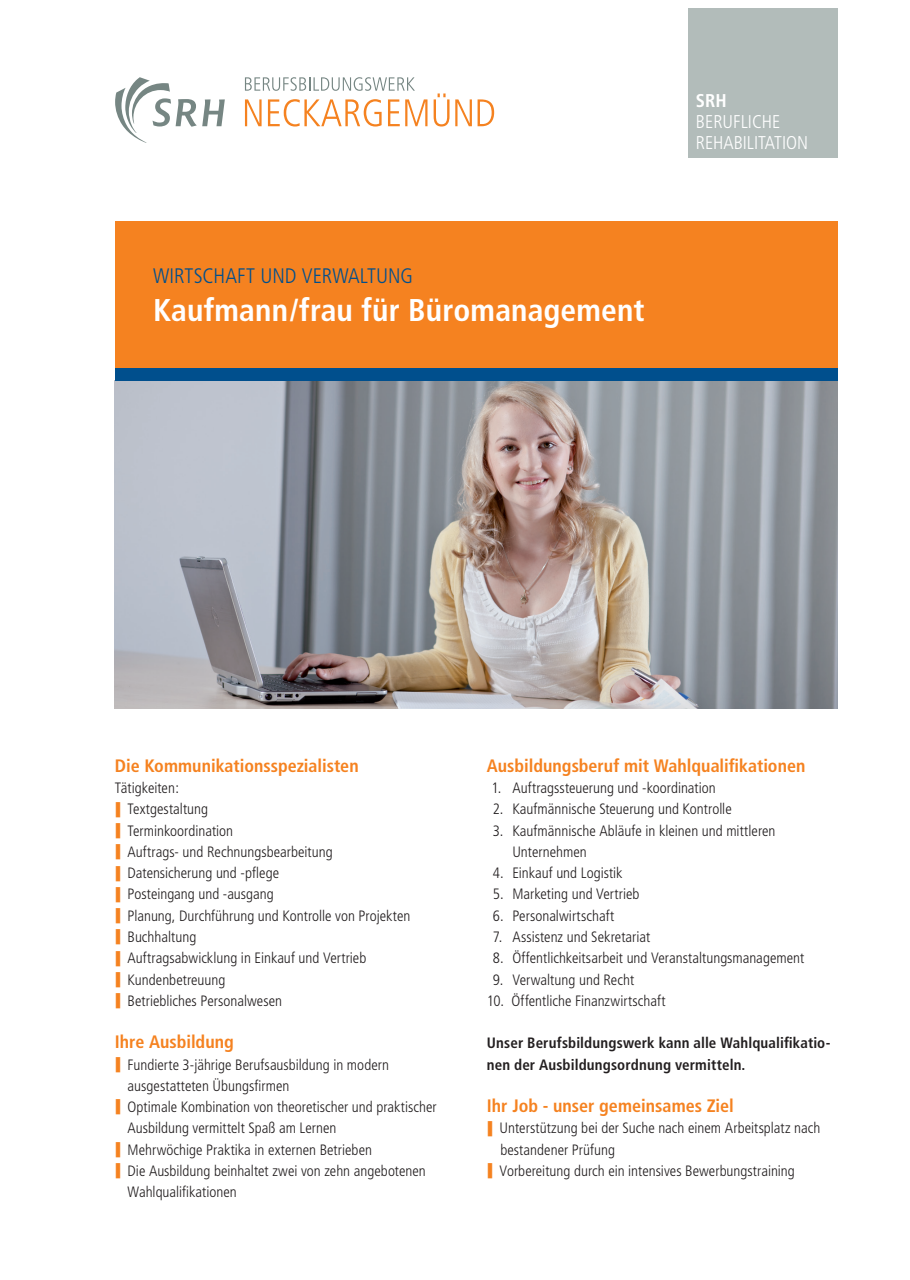
<style>
.page{position:relative;width:910px;height:1280px;background:#fff}
.page>*{position:absolute;margin:0;border:0;box-sizing:border-box;transform-origin:0 0}
.t1{font:700 condensed 31.5px "Frutiger";letter-spacing:.005em;color:#fff}
.t2{font:300 condensed 21px "Frutiger";color:#004f8d}
.t3{font:300 condensed 18.45px/21.1px "Frutiger LT Std";color:#fff}
.t4{font:700 condensed 18.45px "Frutiger LT Std";color:#fff}
.SRH_BR_BB_Content_Co{font:700 condensed 18px "Frutiger";color:#f58220}
.SRH_BR_BB_Content_Co-2{font:300 condensed 15px/21.3px "Frutiger";color:#231f20}
.SRH_BR_BB_Content_Co-3{font:700 condensed 15px/21.3px "Frutiger";letter-spacing:.01em;color:#231f20}
</style>
<div class="page">
<img style="left:115px;top:381px;width:723px;height:327px">
<div style="left:115px;top:368px;width:723px;height:13px;background:#004f8d"></div>
<svg style="left:115px;top:77px;width:110px;height:66px"></svg>
<svg style="left:245px;top:99px;width:17px;height:27px"></svg>
<svg style="left:268px;top:99px;width:114px;height:28px"></svg>
<svg style="left:388px;top:99px;width:39px;height:27px"></svg>
<svg style="left:434px;top:93px;width:15px;height:34px"></svg>
<svg style="left:455px;top:99px;width:17px;height:27px"></svg>
<svg style="left:478px;top:99px;width:16px;height:27px"></svg>
<svg style="left:245px;top:77px;width:170px;height:14px"></svg>
<div style="left:688px;top:9px;width:150px;height:149px;background:#b2bcba"></div>
<div style="left:115px;top:221px;width:723px;height:147px;background:#f58220"></div>
<p class="t2" style="left:153px;top:264px;width:261px">WIRTSCHAFT UND VERWALTUNG</p>
<p class="t1" style="left:153px;top:292px;width:493px">Kaufmann/frau für Büromanagement</p>
<p class="t4" style="left:696px;top:89px;width:32px">SRH</p>
<p class="t3" style="left:696px;top:111px;width:114px">BERUFLICHE<br>REHABILITATION</p>
<p class="SRH_BR_BB_Content_Co" style="left:115px;top:755px;width:245px">Die Kommunikationsspezialisten</p>
<p class="SRH_BR_BB_Content_Co-2" style="left:115px;top:777px;width:66px">Tätigkeiten:</p>
<p class="SRH_BR_BB_Content_Co-2" style="left:128px;top:799px;width:82px">Textgestaltung</p>
<p class="SRH_BR_BB_Content_Co-2" style="left:128px;top:820px;width:107px">Terminkoordination</p>
<p class="SRH_BR_BB_Content_Co-2" style="left:128px;top:841px;width:207px">Auftrags- und Rechnungsbearbeitung</p>
<p class="SRH_BR_BB_Content_Co-2" style="left:128px;top:862px;width:153px">Datensicherung und -pflege</p>
<p class="SRH_BR_BB_Content_Co-2" style="left:128px;top:884px;width:148px">Posteingang und -ausgang</p>
<p class="SRH_BR_BB_Content_Co-2" style="left:128px;top:905px;width:284px">Planung, Durchführung und Kontrolle von Projekten</p>
<p class="SRH_BR_BB_Content_Co-2" style="left:128px;top:926px;width:70px">Buchhaltung</p>
<p class="SRH_BR_BB_Content_Co-2" style="left:128px;top:947px;width:240px">Auftragsabwicklung in Einkauf und Vertrieb</p>
<p class="SRH_BR_BB_Content_Co-2" style="left:128px;top:969px;width:99px">Kundenbetreuung</p>
<p class="SRH_BR_BB_Content_Co-2" style="left:128px;top:990px;width:156px">Betriebliches Personalwesen</p>
<p class="SRH_BR_BB_Content_Co" style="left:115px;top:1031px;width:121px">Ihre Ausbildung</p>
<p class="SRH_BR_BB_Content_Co-2" style="left:128px;top:1054px;width:263px">Fundierte 3-jährige Berufsausbildung in modern ausgestatteten Übungsfirmen</p>
<p class="SRH_BR_BB_Content_Co-2" style="left:128px;top:1096px;width:311px">Optimale Kombination von theoretischer und praktischer<br>Ausbildung vermittelt Spaß am Lernen</p>
<p class="SRH_BR_BB_Content_Co-2" style="left:128px;top:1139px;width:246px">Mehrwöchige Praktika in externen Betrieben</p>
<p class="SRH_BR_BB_Content_Co-2" style="left:128px;top:1160px;width:300px">Die Ausbildung beinhaltet zwei von zehn angebotenen<br>Wahlqualifikationen</p>
<p class="SRH_BR_BB_Content_Co" style="left:487px;top:755px;width:320px">Ausbildungsberuf mit Wahlqualifikationen</p>
<p class="SRH_BR_BB_Content_Co-2" style="left:491px;top:777px;width:226px">1. Auftragssteuerung und -koordination</p>
<p class="SRH_BR_BB_Content_Co-2" style="left:493px;top:799px;width:240px">2. Kaufmännische Steuerung und Kontrolle</p>
<p class="SRH_BR_BB_Content_Co-2" style="left:512px;top:820px;width:265px;text-indent:-20px">3. Kaufmännische Abläufe in kleinen und mittleren<br>Unternehmen</p>
<p class="SRH_BR_BB_Content_Co-2" style="left:493px;top:862px;width:131px">4. Einkauf und Logistik</p>
<p class="SRH_BR_BB_Content_Co-2" style="left:493px;top:884px;width:148px">5. Marketing und Vertrieb</p>
<p class="SRH_BR_BB_Content_Co-2" style="left:493px;top:905px;width:123px">6. Personalwirtschaft</p>
<p class="SRH_BR_BB_Content_Co-2" style="left:493px;top:926px;width:159px">7. Assistenz und Sekretariat</p>
<p class="SRH_BR_BB_Content_Co-2" style="left:493px;top:947px;width:313px">8. Öffentlichkeitsarbeit und Veranstaltungsmanagement</p>
<p class="SRH_BR_BB_Content_Co-2" style="left:493px;top:969px;width:143px">9. Verwaltung und Recht</p>
<p class="SRH_BR_BB_Content_Co-2" style="left:487px;top:990px;width:180px">10. Öffentliche Finanzwirtschaft</p>
<p class="SRH_BR_BB_Content_Co-3" style="left:487px;top:1032px;width:345px">Unser Berufsbildungswerk kann alle Wahlqualifikatio&shy;nen der Ausbildungsordnung vermitteln.</p>
<p class="SRH_BR_BB_Content_Co" style="left:487px;top:1095px;width:248px">Ihr Job - unser gemeinsames Ziel</p>
<p class="SRH_BR_BB_Content_Co-2" style="left:500px;top:1118px;width:322px">Unterstützung bei der Suche nach einem Arbeitsplatz nach</p>
<p class="SRH_BR_BB_Content_Co-2" style="left:500px;top:1139px;width:116px">bestandener Prüfung</p>
<p class="SRH_BR_BB_Content_Co-2" style="left:500px;top:1160px;width:297px">Vorbereitung durch ein intensives Bewerbungstraining</p>
</div>
